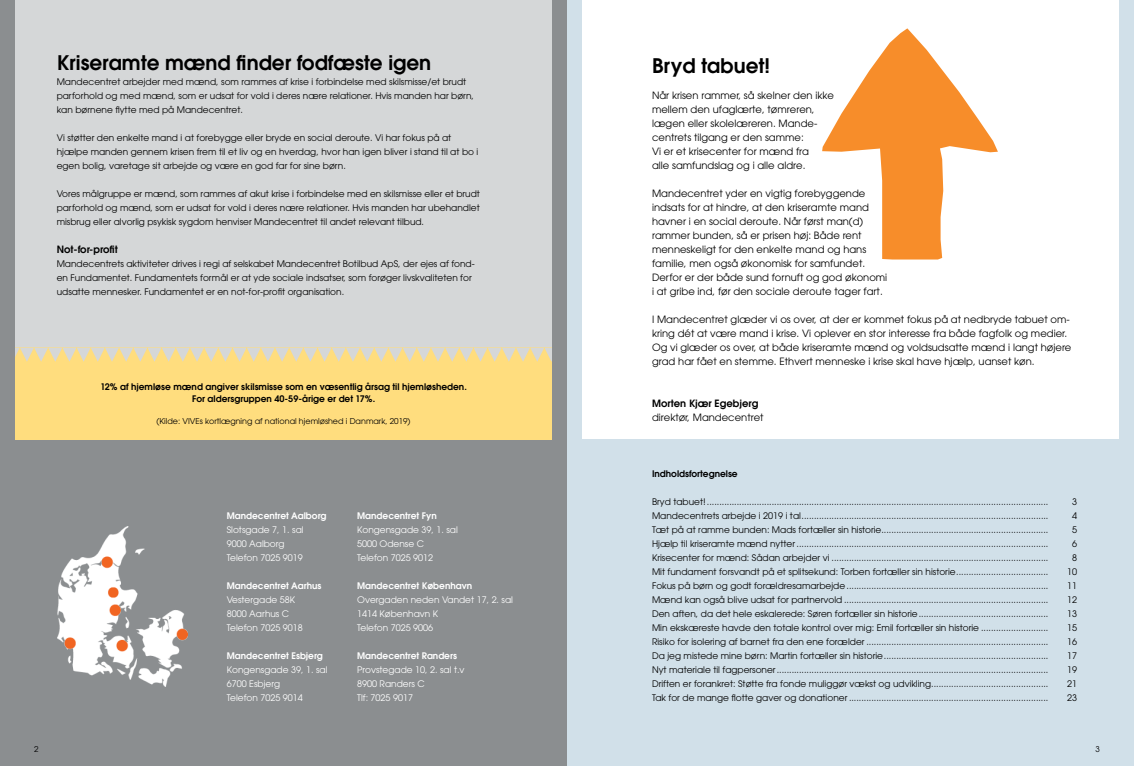
<style>
.page{position:relative;width:1134px;height:766px;background:#fff}
.page>*{position:absolute;margin:0;border:0;box-sizing:border-box;transform-origin:0 0}
.t1{font:600 20px "Avant Garde";color:#000}
.t2{font:10px/14px "Avant Garde";color:#000}
.t3{font:600 10px "Avant Garde";color:#000}
.t4{font:9px/14px "Avant Garde";color:#000}
.t5{font:9px/14px "Avant Garde";color:#fff}
.t6{font:600 9px/11.5px "Avant Garde";color:#000;text-align:center}
.t7{font:600 9px "Avant Garde";color:#fff}
.t8{font:8px "Avant Garde";color:#000}
</style>
<div class="page">
<div style="left:0;top:0;width:567px;height:418px;background:#d5d7d8"></div>
<div style="left:0;top:376px;width:567px;height:389px;background:#8b8e90"></div>
<div style="left:0;top:347px;width:567px;height:92px;background:#ffdd7e"></div>
<div style="left:567px;top:439px;width:567px;height:326px;background:#d1e0e9"></div>
<img style="left:58px;top:527px;width:130px;height:159px">
<svg style="left:14px;top:347px;width:539px;height:14px"></svg>
<svg style="left:822px;top:28px;width:176px;height:231px"></svg>
<div style="left:553px;top:0;width:14px;height:765px;background:#8b8e90"></div>
<div style="left:0;top:0;width:14px;height:765px;background:#8b8e90"></div>
<div style="left:567px;top:0;width:14px;height:763px;background:#d1e0e9"></div>
<div style="left:1120px;top:0;width:14px;height:763px;background:#d1e0e9"></div>
<h1 class="t1" style="left:57px;top:49px;width:376px">Kriseramte mænd finder fodfæste igen</h1>
<p class="t4" style="left:57px;top:74px;width:419px">Mandecentret arbejder med mænd, som rammes af krise i forbindelse med skilsmisse/et brudt parforhold og med mænd, som er udsat for vold i deres nære relationer. Hvis manden har børn, kan børnene flytte med på Mandecentret.</p>
<p class="t4" style="left:57px;top:130px;width:423px">Vi støtter den enkelte mand i at forebygge eller bryde en social deroute. Vi har fokus på at hjælpe manden gennem krisen frem til et liv og en hverdag, hvor han igen bliver i stand til at bo i egen bolig, varetage sit arbejde og være en god far for sine børn.</p>
<p class="t4" style="left:57px;top:186px;width:425px;text-align:justify">Vores målgruppe er mænd, som rammes af akut krise i forbindelse med en skilsmisse eller et brudt parforhold og mænd, som er udsat for vold i deres nære relationer. Hvis manden har ubehandlet misbrug eller alvorlig psykisk sygdom henviser Mandecentret til andet relevant tilbud.</p>
<p class="t3" style="left:57px;top:242px;width:63px">Not-for-profit</p>
<p class="t4" style="left:57px;top:256px;width:419px">Mandecentrets aktiviteter drives i regi af selskabet Mandecentret Botilbud ApS, der ejes af fond&shy;en Fundamentet. Fundamentets formål er at yde sociale indsatser, som forøger livskvaliteten for udsatte mennesker. Fundamentet er en not-for-profit organisation.</p>
<p class="t6" style="left:101px;top:381px;width:368px">12% af hjemløse mænd angiver skilsmisse som en væsentlig årsag til hjemløsheden.<br>For aldersgruppen 40-59-årige er det 17%.</p>
<p class="t8" style="left:156px;top:416px;width:255px">(Kilde: VIVEs kortlægning af national hjemløshed i Danmark, 2019)</p>
<p class="t7" style="left:227px;top:510px;width:101px">Mandecentret Aalborg</p>
<p class="t5" style="left:227px;top:522px;width:78px">Slotsgade 7, 1. sal<br>9000 Aalborg<br>Telefon 7025 9019</p>
<p class="t7" style="left:227px;top:580px;width:96px">Mandecentret Aarhus</p>
<p class="t5" style="left:227px;top:592px;width:77px">Vestergade 58K<br>8000 Aarhus C<br>Telefon 7025 9018</p>
<p class="t7" style="left:227px;top:650px;width:98px">Mandecentret Esbjerg</p>
<p class="t5" style="left:227px;top:662px;width:102px">Kongensgade 39, 1. sal<br>6700 Esbjerg<br>Telefon 7025 9014</p>
<p class="t7" style="left:357px;top:510px;width:81px">Mandecentret Fyn</p>
<p class="t5" style="left:357px;top:522px;width:102px">Kongensgade 39, 1. sal<br>5000 Odense C<br>Telefon 7025 9012</p>
<p class="t7" style="left:357px;top:580px;width:116px">Mandecentret København</p>
<p class="t5" style="left:357px;top:592px;width:157px">Overgaden neden Vandet 17, 2. sal<br>1414 København K<br>Telefon 7025 9006</p>
<p class="t7" style="left:357px;top:650px;width:101px">Mandecentret Randers</p>
<p class="t5" style="left:357px;top:662px;width:109px">Provstegade 10, 2. sal t.v<br>8900 Randers C<br>Tlf: 7025 9017</p>
<h1 class="t1" style="left:652px;top:52px;width:120px">Bryd tabuet!</h1>
<p class="t2" style="left:652px;top:88px;width:183px">Når krisen rammer, så skelner den ikke mellem den ufaglærte, tømreren, lægen eller skolelæreren. Mande&shy;centrets tilgang er den samme:<br>Vi er et krisecenter for mænd fra<br>alle samfundslag og i alle aldre.</p>
<p class="t2" style="left:652px;top:186px;width:237px">Mandecentret yder en vigtig forebyggende indsats for at hindre, at den kriseramte mand havner i en social deroute. Når først man(d) rammer bunden, så er prisen høj: Både rent menneskeligt for den enkelte mand og hans familie, men også økonomisk for samfundet.<br>Derfor er der både sund fornuft og god økonomi i at gribe ind, før den sociale deroute tager fart.</p>
<p class="t2" style="left:652px;top:312px;width:421px">I Mandecentret glæder vi os over, at der er kommet fokus på at nedbryde tabuet om&shy;kring dét at være mand i krise. Vi oplever en stor interesse fra både fagfolk og medier.<br>Og vi glæder os over, at både kriseramte mænd og voldsudsatte mænd i langt højere grad har fået en stemme. Ethvert menneske i krise skal have hjælp, uanset køn.</p>
<p class="t3" style="left:652px;top:396px;width:108px">Morten Kjær Egebjerg</p>
<p class="t2" style="left:652px;top:410px;width:113px">direktør, Mandecentret</p>
<p class="t6" style="left:652px;top:467px;width:87px">Indholdsfortegnelse</p>
<p class="t4" style="left:652px;top:494px;width:398px">Bryd tabuet!.........................................................................................................................................</p>
<p class="t4" style="left:1072px;top:494px;width:6px">3</p>
<p class="t4" style="left:652px;top:508px;width:398px">Mandecentrets arbejde i 2019 i tal...................................................................................................</p>
<p class="t4" style="left:1072px;top:508px;width:6px">4</p>
<p class="t4" style="left:652px;top:522px;width:398px">Tæt på at ramme bunden: Mads fortæller sin historie...................................................................</p>
<p class="t4" style="left:1072px;top:522px;width:6px">5</p>
<p class="t4" style="left:652px;top:536px;width:398px">Hjælp til kriseramte mænd nytter .....................................................................................................</p>
<p class="t4" style="left:1072px;top:536px;width:6px">6</p>
<p class="t4" style="left:652px;top:550px;width:398px">Krisecenter for mænd: Sådan arbejder vi .......................................................................................</p>
<p class="t4" style="left:1072px;top:550px;width:6px">8</p>
<p class="t4" style="left:652px;top:564px;width:398px">Mit fundament forsvandt på et splitsekund: Torben fortæller sin historie.....................................</p>
<p class="t4" style="left:1067px;top:564px;width:11px">10</p>
<p class="t4" style="left:652px;top:578px;width:398px">Fokus på børn og godt forældresamarbejde.................................................................................</p>
<p class="t4" style="left:1067px;top:578px;width:11px">11</p>
<p class="t4" style="left:652px;top:592px;width:398px">Mænd kan også blive udsat for partnervold ..................................................................................</p>
<p class="t4" style="left:1067px;top:592px;width:11px">12</p>
<p class="t4" style="left:652px;top:606px;width:398px">Den aften, da det hele eskalerede: Søren fortæller sin historie....................................................</p>
<p class="t4" style="left:1067px;top:606px;width:11px">13</p>
<p class="t4" style="left:652px;top:620px;width:398px">Min ekskæreste havde den totale kontrol over mig: Emil fortæller sin historie ...........................</p>
<p class="t4" style="left:1067px;top:620px;width:11px">15</p>
<p class="t4" style="left:652px;top:634px;width:398px">Risiko for isolering af barnet fra den ene forælder .........................................................................</p>
<p class="t4" style="left:1067px;top:634px;width:11px">16</p>
<p class="t4" style="left:652px;top:648px;width:398px">Da jeg mistede mine børn: Martin fortæller sin historie..................................................................</p>
<p class="t4" style="left:1067px;top:648px;width:11px">17</p>
<p class="t4" style="left:652px;top:662px;width:398px">Nyt materiale til fagpersoner.............................................................................................................</p>
<p class="t4" style="left:1067px;top:662px;width:11px">19</p>
<p class="t4" style="left:652px;top:676px;width:398px">Driften er forankret: Støtte fra fonde muliggør vækst og udvikling...............................................</p>
<p class="t4" style="left:1067px;top:676px;width:11px">21</p>
<p class="t4" style="left:652px;top:690px;width:398px">Tak for de mange flotte gaver og donationer ................................................................................</p>
<p class="t4" style="left:1067px;top:690px;width:11px">23</p>
<p class="t8" style="left:34px;top:744px;width:6px">2</p>
<p class="t8" style="left:1095px;top:744px;width:6px">3</p>
</div>
